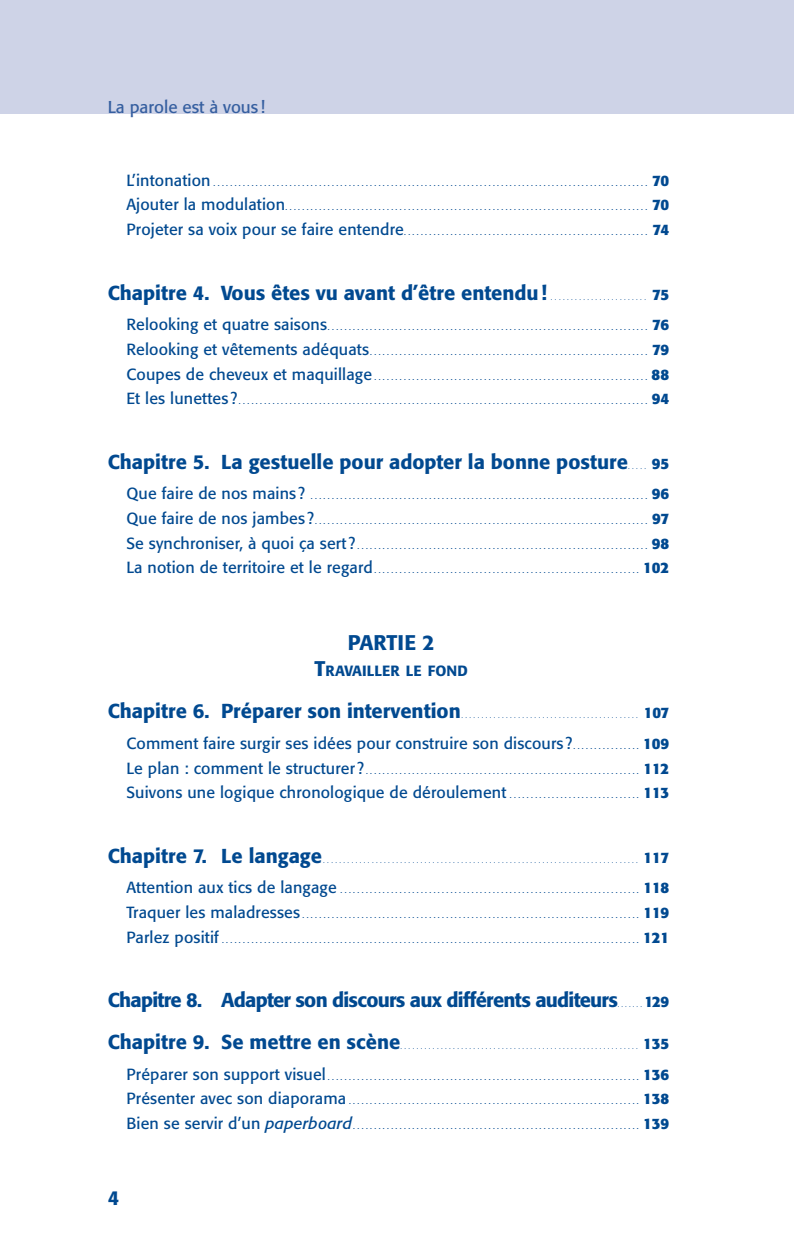
<style>
.page{position:relative;width:794px;height:1248px;background:#fff}
.page>*{position:absolute;margin:0;border:0;box-sizing:border-box;transform-origin:0 0}
.t1{font:500 21px "Formata";color:#014990}
.t2{font:500 20px "Formata";color:#014990}
.t3{font:500 20px "Formata";letter-spacing:-.035em;color:#014990}
.t4{font:17px "Formata";color:#365fa0}
.t5{font:16px "Formata";letter-spacing:.01em;color:#014990}
.t6{font:500 14.6px "Formata";color:#014990}
.t7{font:8px "Formata";color:#014990}
.t8{font:300 8px "Formata";color:#014990}
.s1{font-size:16px}
.s2{font-weight:700;font-size:15px}
.s3{font-size:21px}
.s4{font-size:8px}
.s5{font-style:italic;font-size:16px}
</style>
<div class="page">
<div style="left:0;top:0;width:794px;height:113px;background:#ced3e7"></div>
<h3 class="t4" style="left:108px;top:97px;width:159px">La parole est à vous !</h3>
<p class="t7" style="left:126px;top:178px;width:544px"><span class="s1">L’intonation</span>....................................................................................................... <span class="s2">70</span></p>
<p class="t7" style="left:126px;top:203px;width:544px"><span class="s1">Ajouter la modulation</span>...................................................................................... <span class="s2">70</span></p>
<p class="t7" style="left:126px;top:227px;width:544px"><span class="s1">Projeter sa voix pour se faire entendre</span>.......................................................... <span class="s2">74</span></p>
<h2 class="t2" style="left:108px;top:280px;width:441px">Chapitre 4. Vous êtes vu avant d’être entendu!</h2>
<p class="t8" style="left:551px;top:292px;width:120px">........................ <span class="s2">75</span></p>
<p class="t7" style="left:126px;top:322px;width:544px"><span class="s1">Relooking et quatre saisons</span>............................................................................ <span class="s2">76</span></p>
<p class="t7" style="left:126px;top:347px;width:544px"><span class="s1">Relooking et vêtements adéquats</span>.................................................................. <span class="s2">79</span></p>
<p class="t7" style="left:126px;top:372px;width:544px"><span class="s1">Coupes de cheveux et maquillage</span>................................................................. <span class="s2">88</span></p>
<p class="t7" style="left:126px;top:396px;width:544px"><span class="s1">Et les lunettes?</span>................................................................................................. <span class="s2">94</span></p>
<h2 class="t2" style="left:108px;top:449px;width:521px">Chapitre 5. La gestuelle pour adopter la bonne posture</h2>
<p class="t8" style="left:628px;top:461px;width:43px">..... <span class="s2">95</span></p>
<p class="t7" style="left:126px;top:491px;width:544px"><span class="s1">Que faire de nos mains?</span> ................................................................................ <span class="s2">96</span></p>
<p class="t7" style="left:126px;top:516px;width:544px"><span class="s1">Que faire de nos jambes?</span>............................................................................... <span class="s2">97</span></p>
<p class="t7" style="left:126px;top:541px;width:544px"><span class="s1">Se synchroniser, à quoi ça sert?</span>..................................................................... <span class="s2">98</span></p>
<p class="t7" style="left:126px;top:565px;width:544px"><span class="s1">La notion de territoire et le regard</span>............................................................... <span class="s2">102</span></p>
<h1 class="t1" style="left:348px;top:630px;width:24px">PARTIE</h1>
<h1 class="t1" style="left:422px;top:630px;width:14px">2</h1>
<h3 class="t6" style="left:314px;top:662px;width:155px"><span class="s3">T</span>RAVAILLER LE FOND</h3>
<h2 class="t2" style="left:108px;top:699px;width:354px">Chapitre 6. Préparer son intervention</h2>
<p class="t8" style="left:461px;top:711px;width:209px">............................................ <span class="s2">107</span></p>
<h3 class="t5" style="left:126px;top:733px;width:544px">Comment faire surgir ses idées pour construire son discours ?<span class="s4">. . . . . . . . . . . . . . . .</span> <span class="s2">109</span></h3>
<p class="t7" style="left:126px;top:765px;width:544px"><span class="s1">Le plan: comment le structurer?</span>................................................................. <span class="s2">112</span></p>
<h3 class="t5" style="left:126px;top:782px;width:544px">Suivons une logique chronologique de déroulement <span class="s4">. . . . . . . . . . . . . . . . . . . . . . . . . . . . . . .</span> <span class="s2">113</span></h3>
<h2 class="t2" style="left:108px;top:843px;width:216px">Chapitre 7. Le langage</h2>
<p class="t8" style="left:323px;top:855px;width:347px">.............................................................................. <span class="s2">117</span></p>
<p class="t7" style="left:126px;top:885px;width:544px"><span class="s1">Attention aux tics de langage</span> ....................................................................... <span class="s2">118</span></p>
<p class="t7" style="left:126px;top:910px;width:544px"><span class="s1">Traquer les maladresses</span>................................................................................ <span class="s2">119</span></p>
<p class="t7" style="left:126px;top:934px;width:544px"><span class="s1">Parlez positif</span>................................................................................................... <span class="s2">121</span></p>
<h2 class="t3" style="left:108px;top:987px;width:511px">Chapitre 8. Adapter son discours aux différents auditeurs</h2>
<p class="t8" style="left:617px;top:999px;width:53px">.......<span class="s2">129</span></p>
<h2 class="t2" style="left:108px;top:1029px;width:294px">Chapitre 9. Se mettre en scène</h2>
<p class="t8" style="left:400px;top:1041px;width:270px">........................................................... <span class="s2">135</span></p>
<p class="t7" style="left:126px;top:1071px;width:544px"><span class="s1">Préparer son support visuel</span>.......................................................................... <span class="s2">136</span></p>
<p class="t7" style="left:126px;top:1096px;width:544px"><span class="s1">Présenter avec son diaporama</span>..................................................................... <span class="s2">138</span></p>
<p class="t7" style="left:126px;top:1121px;width:544px"><span class="s1">Bien se servir d’un</span> <span class="s5">paperboard</span>.................................................................... <span class="s2">139</span></p>
<h2 class="t2" style="left:108px;top:1185px;width:13px">4</h2>
</div>
